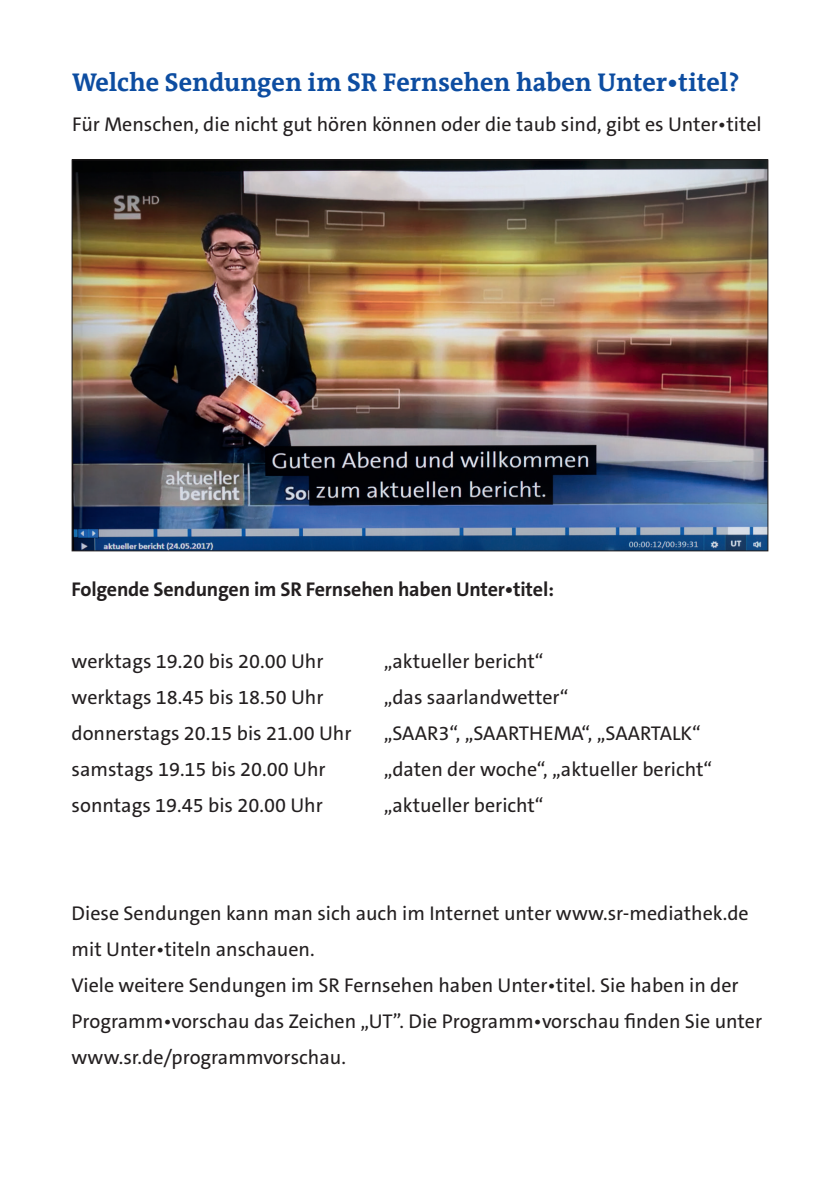
<style>
.page{position:relative;width:840px;height:1191px;background:#fff}
.page>*{position:absolute;margin:0;border:0;box-sizing:border-box;transform-origin:0 0}
.t1{font:700 26px "The Antiqua B7";color:#0d4da1}
.t2{font:20px/36px "The Sans C5";color:#231f20}
.t3{font:700 20px "The Sans C5";letter-spacing:-.01em;color:#231f20}
</style>
<div class="page">
<img style="left:74px;top:161px;width:692px;height:388px">
<p class="t1" style="left:72px;top:69px;width:668px">Welche Sendungen im SR Fernsehen haben Unter•titel?</p>
<p class="t2" style="left:72px;top:106px;width:690px">Für Menschen, die nicht gut hören können oder die taub sind, gibt es Unter•titel</p>
<p class="t3" style="left:72px;top:576px;width:483px">Folgende Sendungen im SR Fernsehen haben Unter•titel:</p>
<p class="t2" style="left:72px;top:643px;width:253px">werktags 19.20 bis 20.00 Uhr</p>
<p class="t2" style="left:383px;top:643px;width:161px">„aktueller bericht“</p>
<p class="t2" style="left:72px;top:679px;width:253px">werktags 18.45 bis 18.50 Uhr</p>
<p class="t2" style="left:383px;top:679px;width:186px">„das saarlandwetter“</p>
<p class="t2" style="left:72px;top:715px;width:281px">donnerstags 20.15 bis 21.00 Uhr</p>
<p class="t2" style="left:383px;top:715px;width:318px">„SAAR3“, „SAARTHEMA“, „SAARTALK“</p>
<p class="t2" style="left:72px;top:751px;width:255px">samstags 19.15 bis 20.00 Uhr</p>
<p class="t2" style="left:383px;top:751px;width:330px">„daten der woche“, „aktueller bericht“</p>
<p class="t2" style="left:72px;top:787px;width:253px">sonntags 19.45 bis 20.00 Uhr</p>
<p class="t2" style="left:383px;top:787px;width:161px">„aktueller bericht“</p>
<p class="t2" style="left:72px;top:895px;width:678px">Diese Sendungen kann man sich auch im Internet unter www.sr-mediathek.de mit Unter•titeln anschauen.</p>
<p class="t2" style="left:72px;top:967px;width:691px">Viele weitere Sendungen im SR Fernsehen haben Unter•titel. Sie haben in der<br>Programm•vorschau das Zeichen „UT”. Die Programm•vorschau finden Sie unter www.sr.de/programmvorschau.</p>
</div>
